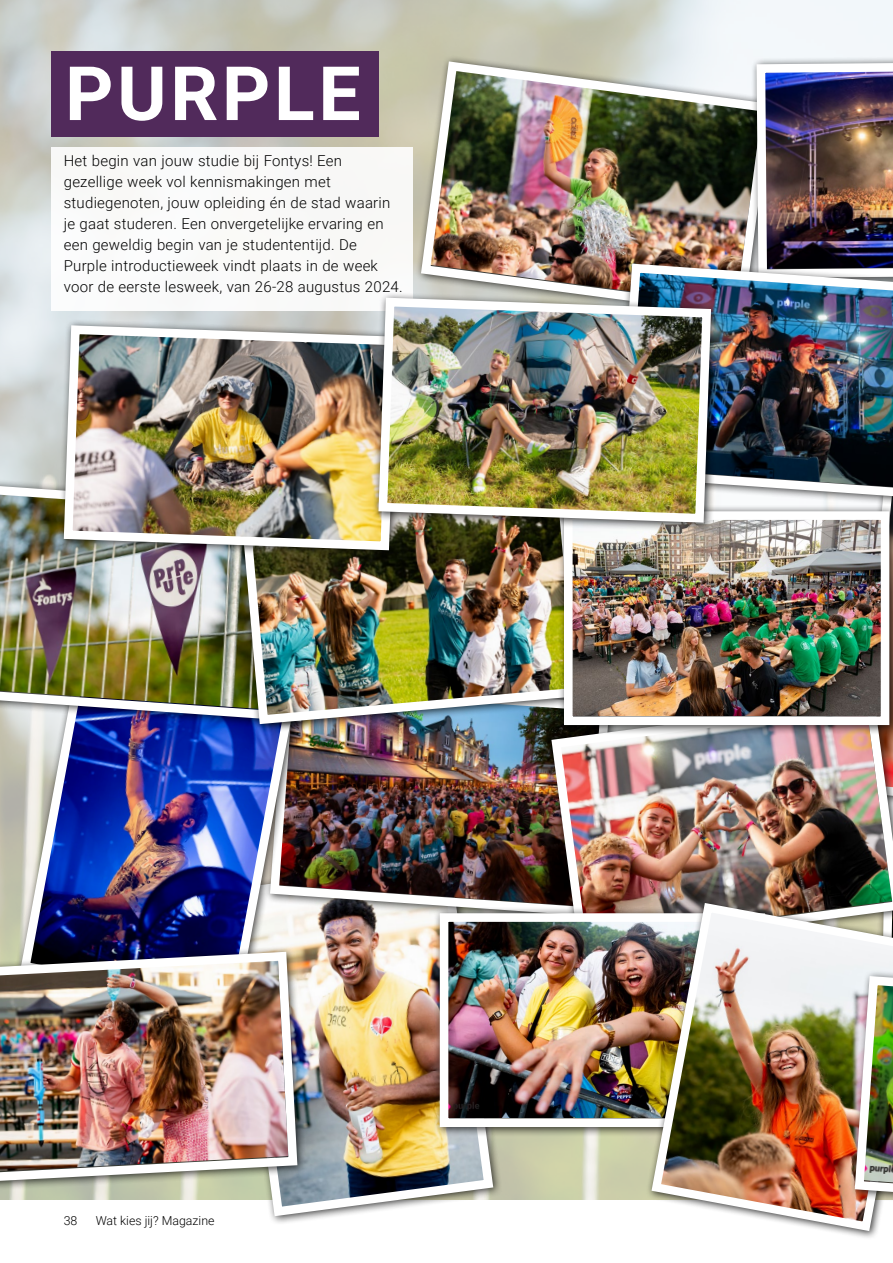
<style>
.page{position:relative;width:893px;height:1263px;background:#fff}
.page>*{position:absolute;margin:0;border:0;box-sizing:border-box;transform-origin:0 0}
.t1{font:700 75px "Roboto";letter-spacing:.05em;color:#fff}
.t2{font:300 15px/21px "Roboto";letter-spacing:.015em;color:#000}
.t3{font:300 12.3px "Roboto";color:#000}
</style>
<div class="page">
<img style="left:0;top:0;width:893px;height:1199px">
<img style="left:227px;top:926px;width:271px;height:295px">
<img style="left:416px;top:57px;width:334px;height:234px">
<img style="left:307px;top:734px;width:239px;height:187px">
<div style="left:750px;top:55px;width:143px;height:233px;background:#000;opacity:.75"></div>
<img style="left:752px;top:57px;width:141px;height:200px">
<img style="left:547px;top:734px;width:303px;height:173px">
<img style="left:613px;top:259px;width:280px;height:245px">
<img style="left:15px;top:731px;width:287px;height:214px">
<img style="left:0;top:481px;width:235px;height:245px">
<div style="left:51px;top:147px;width:361px;height:163px;background:#f9f9f8"></div>
<div style="left:51px;top:51px;width:327px;height:85px;background:#512a5b"></div>
<img style="left:236px;top:532px;width:322px;height:197px">
<div style="left:57px;top:319px;width:349px;height:241px;background:#000;opacity:.75"></div>
<img style="left:59px;top:321px;width:342px;height:234px">
<div style="left:558px;top:505px;width:335px;height:230px;background:#000;opacity:.75"></div>
<img style="left:574px;top:521px;width:276px;height:194px">
<div style="left:564px;top:511px;width:325px;height:214px;border:9px solid #fff"></div>
<div style="left:0;top:945px;width:307px;height:247px;background:#000;opacity:.75"></div>
<img style="left:0;top:947px;width:302px;height:240px">
<div style="left:372px;top:291px;width:348px;height:241px;background:#000;opacity:.75"></div>
<img style="left:374px;top:293px;width:341px;height:234px">
<div style="left:433px;top:907px;width:342px;height:230px;background:#000;opacity:.75"></div>
<img style="left:450px;top:923px;width:196px;height:194px">
<div style="left:440px;top:913px;width:325px;height:214px;border:9px solid #fff"></div>
<img style="left:647px;top:898px;width:232px;height:338px">
<div style="left:848px;top:970px;width:45px;height:251px;background:#000;opacity:.75"></div>
<img style="left:850px;top:459px;width:43px;height:757px">
<h1 class="t1" style="left:65px;top:41px;width:297px">PURPLE</h1>
<p class="t2" style="left:64px;top:150px;width:340px">Het begin van jouw studie bij Fontys! Een gezellige week vol kennismakingen met studiegenoten, jouw opleiding én de stad waarin je gaat studeren. Een onvergetelijke ervaring en een geweldig begin van je studententijd. De Purple introductieweek vindt plaats in de week voor de eerste lesweek, van 26-28 augustus 2024.</p>
<p class="t3" style="left:64px;top:1212px;width:15px">38</p>
<p class="t3" style="left:96px;top:1212px;width:120px">Wat kies jij? Magazine</p>
</div>
